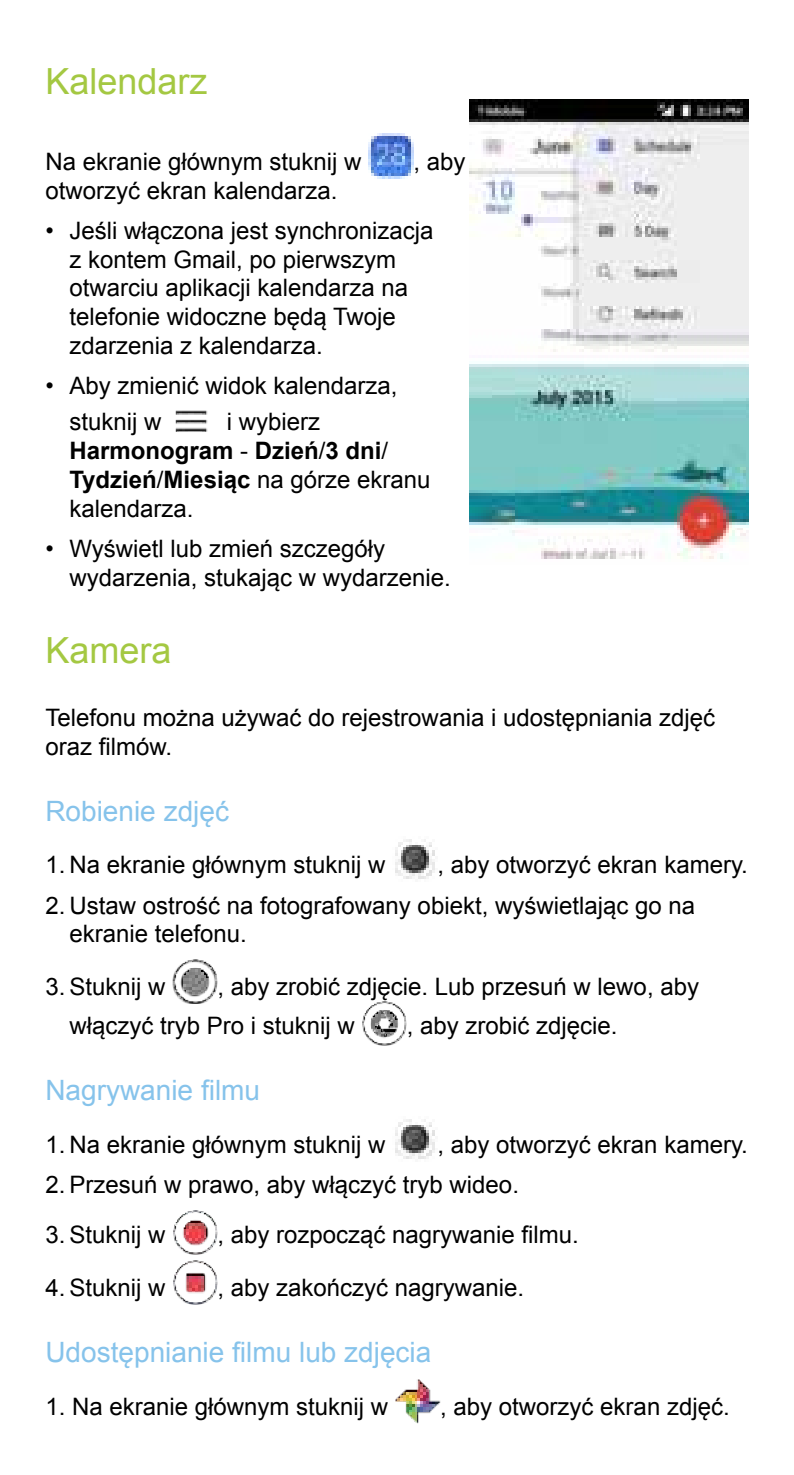
<style>
.page{position:relative;width:794px;height:1475px;background:#fff}
.page>*{position:absolute;margin:0;border:0;box-sizing:border-box;transform-origin:0 0}
.t1{font:36px "Arial";color:#a4c842}
.t2{font:28px "Arial";color:#86c3eb}
.t3{font:24px/28.8px "Arial";color:#000}
.s1{font-weight:700}
</style>
<div class="page">
<img style="left:368px;top:133px;width:45px;height:45px">
<img style="left:175px;top:410px;width:33px;height:22px">
<img style="left:395px;top:839px;width:40px;height:40px">
<img style="left:172px;top:959px;width:45px;height:44px">
<img style="left:362px;top:1001px;width:45px;height:44px">
<img style="left:395px;top:1119px;width:40px;height:40px">
<img style="left:173px;top:1210px;width:44px;height:44px">
<img style="left:173px;top:1260px;width:44px;height:44px">
<img style="left:395px;top:1379px;width:45px;height:43px">
<img style="left:469px;top:99px;width:279px;height:460px">
<h1 class="t1" style="left:45px;top:58px;width:164px">Kalendarz</h1>
<p class="t3" style="left:45px;top:147px;width:318px">Na ekranie głównym stuknij w</p>
<p class="t3" style="left:413px;top:147px;width:54px">, aby</p>
<p class="t3" style="left:45px;top:176px;width:294px">otworzyć ekran kalendarza.</p>
<p class="t3" style="left:69px;top:216px;width:366px;text-indent:-24px">• Jeśli włączona jest synchronizacja z kontem Gmail, po pierwszym otwarciu aplikacji kalendarza na telefonie widoczne będą Twoje zdarzenia z kalendarza.</p>
<p class="t3" style="left:69px;top:368px;width:330px;line-height:36px;text-indent:-24px">• Aby zmienić widok kalendarza, stuknij w</p>
<p class="t3" style="left:69px;top:407px;width:363px;text-indent:157px">i wybierz<br><span class="s1">Harmonogram</span> - <span class="s1">Dzień</span>/<span class="s1">3 dni</span>/<br><span class="s1">Tydzień</span>/<span class="s1">Miesiąc</span> na górze ekranu kalendarza.</p>
<p class="t3" style="left:69px;top:534px;width:383px;text-indent:-24px">• Wyświetl lub zmień szczegóły wydarzenia, stukając w wydarzenie.</p>
<h1 class="t1" style="left:45px;top:626px;width:128px">Kamera</h1>
<p class="t3" style="left:45px;top:703px;width:671px">Telefonu można używać do rejestrowania i udostępniania zdjęć oraz filmów.</p>
<p class="t2" style="left:45px;top:792px;width:185px">Robienie zdjęć</p>
<p class="t3" style="left:45px;top:850px;width:342px">1. Na ekranie głównym stuknij w</p>
<p class="t3" style="left:437px;top:850px;width:312px">, aby otworzyć ekran kamery.</p>
<p class="t3" style="left:69px;top:890px;width:627px;text-indent:-24px">2. Ustaw ostrość na fotografowany obiekt, wyświetlając go na ekranie telefonu.</p>
<p class="t3" style="left:45px;top:972px;width:122px">3. Stuknij w</p>
<p class="t3" style="left:69px;top:967px;width:631px;line-height:38.8px;text-indent:148px">, aby zrobić zdjęcie. Lub przesuń w lewo, aby włączyć tryb Pro i stuknij w</p>
<p class="t3" style="left:407px;top:1011px;width:212px">, aby zrobić zdjęcie.</p>
<p class="t2" style="left:45px;top:1071px;width:216px">Nagrywanie filmu</p>
<p class="t3" style="left:45px;top:1130px;width:342px">1. Na ekranie głównym stuknij w</p>
<p class="t3" style="left:437px;top:1130px;width:312px">, aby otworzyć ekran kamery.</p>
<p class="t3" style="left:45px;top:1170px;width:475px">2. Przesuń w prawo, aby włączyć tryb wideo.</p>
<p class="t3" style="left:45px;top:1220px;width:122px">3. Stuknij w</p>
<p class="t3" style="left:217px;top:1220px;width:363px">, aby rozpocząć nagrywanie filmu.</p>
<p class="t3" style="left:45px;top:1273px;width:122px">4. Stuknij w</p>
<p class="t3" style="left:217px;top:1273px;width:308px">, aby zakończyć nagrywanie.</p>
<p class="t2" style="left:45px;top:1333px;width:387px">Udostępnianie filmu lub zdjęcia</p>
<p class="t3" style="left:45px;top:1391px;width:344px">1. Na ekranie głównym stuknij w</p>
<p class="t3" style="left:440px;top:1391px;width:291px">, aby otworzyć ekran zdjęć.</p>
</div>
